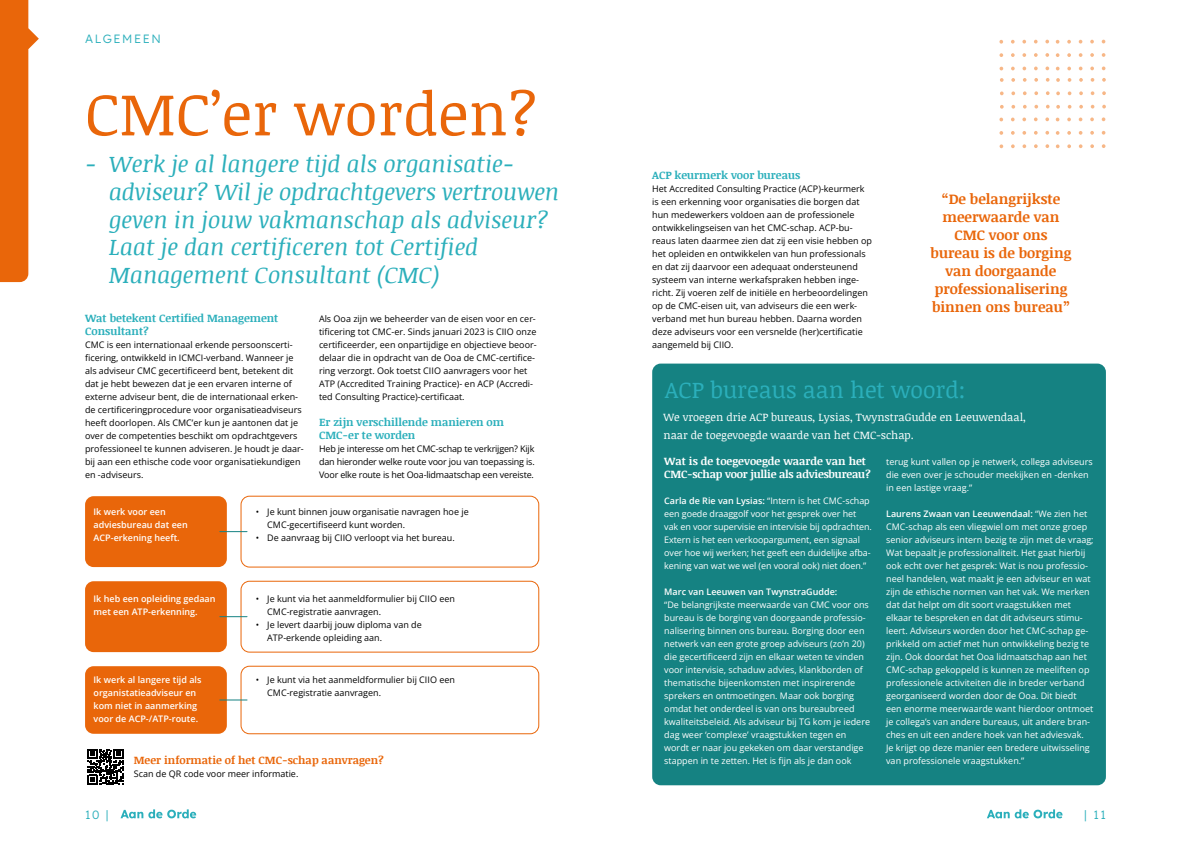
<style>
.page{position:relative;width:1191px;height:842px;background:#fff}
.page>*{position:absolute;margin:0;border:0;box-sizing:border-box;transform-origin:0 0}
.t1{font:60px "Noticia Text";color:#e9660a}
.t2{font:italic 23px/27.6px "Noticia Text";color:#2bafbb}
.t3{font:23px "Noticia Text";color:#2bafbb}
.t4{font:700 14.3px/18.1px "Noticia Text";color:#e9660a;text-align:center}
.t5{font:12px "Lexend Deca";letter-spacing:.13em;color:#2bafbb}
.t6{font:700 11px/13px "Noticia Text";color:#2bafbb}
.t7{font:11px/18px "Noticia Text";color:#fff}
.t8{font:700 11px/13px "Noticia Text";letter-spacing:-.02em;color:#fff}
.t9{font:700 11px "Noticia Text";color:#e9660a}
.t10{font:9px/13px "Open Sans";color:#000}
.t11{font:9px/13px "Open Sans";color:#fff}
.t12{font:600 9px/13px "Open Sans";color:#fff}
.s1{font-weight:600}
</style>
<div class="page">
<svg style="left:0;top:0;width:39px;height:282px"></svg>
<div style="left:85px;top:496px;width:142px;height:71px;background:#e9660a;border-radius:9px"></div>
<div style="left:652px;top:364px;width:454px;height:421px;background:#158282;border-radius:9px"></div>
<div style="left:240px;top:496px;width:299px;height:71px;border:1px solid #e9660a;border-radius:9px"></div>
<div style="left:85px;top:581px;width:142px;height:71px;background:#e9660a;border-radius:9px"></div>
<div style="left:240px;top:581px;width:299px;height:72px;border:1px solid #e9660a;border-radius:9px"></div>
<div style="left:85px;top:666px;width:142px;height:68px;background:#e9660a;border-radius:9px"></div>
<div style="left:240px;top:666px;width:299px;height:68px;border:1px solid #e9660a;border-radius:9px"></div>
<svg style="left:220px;top:531px;width:27px;height:1px"></svg>
<svg style="left:220px;top:616px;width:27px;height:1px"></svg>
<svg style="left:220px;top:699px;width:27px;height:1px"></svg>
<svg style="left:1056px;top:78px;width:50px;height:31px"></svg>
<svg style="left:1055px;top:117px;width:50px;height:31px"></svg>
<svg style="left:1055px;top:40px;width:50px;height:30px"></svg>
<svg style="left:1000px;top:78px;width:49px;height:31px"></svg>
<svg style="left:999px;top:117px;width:50px;height:31px"></svg>
<svg style="left:999px;top:40px;width:50px;height:30px"></svg>
<svg style="left:88px;top:749px;width:36px;height:36px"></svg>
<svg style="left:120px;top:809px;width:76px;height:9px"></svg>
<svg style="left:987px;top:809px;width:75px;height:9px"></svg>
<h3 class="t5" style="left:85px;top:31px;width:77px">ALGEMEEN</h3>
<h1 class="t1" style="left:85px;top:72px;width:454px">CMC’er worden?</h1>
<h2 class="t2" style="left:109px;top:150px;width:452px;text-indent:-24px">- Werk je al langere tijd als organisatie&shy;adviseur? Wil je opdrachtgevers vertrouwen geven in jouw vakmanschap als adviseur?<br>Laat je dan certificeren tot Certified Management Consultant (CMC)</h2>
<p class="t6" style="left:85px;top:311px;width:195px">Wat betekent Certified Management<br>Consultant?</p>
<p class="t10" style="left:85px;top:338px;width:220px">CMC is een internationaal erkende persoonscerti&shy;ficering, ontwikkeld in ICMCI-verband. Wanneer je als adviseur CMC gecertificeerd bent, betekent dit dat je hebt bewezen dat je een ervaren interne of externe adviseur bent, die de internationaal erken&shy;de certificeringprocedure voor organisatieadviseurs heeft doorlopen. Als CMC’er kun je aantonen dat je over de competenties beschikt om opdrachtgevers professioneel te kunnen adviseren. Je houdt je daar&shy;bij aan een ethische code voor organisatiekundigen en -adviseurs.</p>
<p class="t10" style="left:319px;top:312px;width:219px">Als Ooa zijn we beheerder van de eisen voor en cer&shy;tificering tot CMC-er. Sinds januari 2023 is CIIO onze certificeerder, een onpartijdige en objectieve beoor&shy;delaar die in opdracht van de Ooa de CMC-certifice&shy;ring verzorgt. Ook toetst CIIO aanvragers voor het ATP (Accredited Training Practice)- en ACP (Accredi&shy;ted Consulting Practice)-certificaat.</p>
<p class="t6" style="left:319px;top:415px;width:187px">Er zijn verschillende manieren om<br>CMC-er te worden</p>
<p class="t10" style="left:319px;top:442px;width:217px;text-align:justify">Heb je interesse om het CMC-schap te verkrijgen? Kijk dan hieronder welke route voor jou van toepassing is.<br>Voor elke route is het Ooa-lidmaatschap een vereiste.</p>
<p class="t12" style="left:94px;top:505px;width:96px">Ik werk voor een adviesbureau dat een<br>ACP-erkening heeft.</p>
<p class="t10" style="left:267px;top:505px;width:203px;text-indent:-11px">• Je kunt binnen jouw organisatie navragen hoe je<br>CMC-gecertifiseerd kunt worden.</p>
<p class="t10" style="left:256px;top:531px;width:200px">• De aanvraag bij CIIO verloopt via het bureau.</p>
<p class="t12" style="left:94px;top:592px;width:123px">Ik heb een opleiding gedaan met een ATP-erkenning.</p>
<p class="t12" style="left:94px;top:673px;width:109px">Ik werk al langere tijd als organistatieadviseur en kom niet in aanmerking voor de ACP-/ATP-route.</p>
<p class="t10" style="left:267px;top:592px;width:189px;text-indent:-11px">• Je kunt via het aanmeldformulier bij CIIO een<br>CMC-registratie aanvragen.</p>
<p class="t10" style="left:267px;top:618px;width:156px;text-indent:-11px">• Je levert daarbij jouw diploma van de<br>ATP-erkende opleiding aan.</p>
<p class="t10" style="left:267px;top:673px;width:189px;text-indent:-11px">• Je kunt via het aanmeldformulier bij CIIO een<br>CMC-registratie aanvragen.</p>
<p class="t9" style="left:134px;top:752px;width:251px">Meer informatie of het CMC-schap aanvragen?</p>
<p class="t10" style="left:134px;top:767px;width:166px">Scan de QR code voor meer informatie.</p>
<p class="t6" style="left:652px;top:168px;width:150px">ACP keurmerk voor bureaus</p>
<p class="t10" style="left:652px;top:182px;width:221px">Het Accredited Consulting Practice (ACP)-keurmerk is een erkenning voor organisaties die borgen dat hun medewerkers voldoen aan de professionele ontwikkelingseisen van het CMC-schap. ACP-bu&shy;reaus laten daarmee zien dat zij een visie hebben op het opleiden en ontwikkelen van hun professionals en dat zij daarvoor een adequaat ondersteunend systeem van interne werkafspraken hebben inge&shy;richt. Zij voeren zelf de initiële en herbeoordelingen op de CMC-eisen uit, van adviseurs die een werk&shy;verband met hun bureau hebben. Daarna worden deze adviseurs voor een versnelde (her)certificatie aangemeld bij CIIO.</p>
<h3 class="t4" style="left:930px;top:189px;width:142px">“De belangrijkste meerwaarde van<br>CMC voor ons bureau is de borging van doorgaande professionalisering binnen ons bureau”</h3>
<h2 class="t3" style="left:665px;top:374px;width:302px">ACP bureaus aan het woord:</h2>
<p class="t7" style="left:663px;top:408px;width:364px">We vroegen drie ACP bureaus, Lysias, TwynstraGudde en Leeuwendaal, naar de toegevoegde waarde van het CMC-schap.</p>
<p class="t8" style="left:664px;top:454px;width:208px">Wat is de toegevoegde waarde van het<br>CMC-schap voor jullie als adviesbureau?</p>
<p class="t11" style="left:664px;top:494px;width:209px"><span class="s1">Carla de Rie van Lysias:</span> “Intern is het CMC-schap een goede draaggolf voor het gesprek over het vak en voor supervisie en intervisie bij opdrachten.<br>Extern is het een verkoopargument, een signaal over hoe wij werken; het geeft een duidelijke afba&shy;kening van wat we wel (en vooral ook) niet doen.”</p>
<p class="t12" style="left:664px;top:585px;width:175px">Marc van Leeuwen van TwynstraGudde:</p>
<p class="t11" style="left:664px;top:598px;width:207px">“De belangrijkste meerwaarde van CMC voor ons bureau is de borging van doorgaande professio&shy;nalisering binnen ons bureau. Borging door een netwerk van een grote groep adviseurs (zo’n 20) die gecertificeerd zijn en elkaar weten te vinden voor intervisie, schaduw advies, klankborden of thematische bijeenkomsten met inspirerende sprekers en ontmoetingen. Maar ook borging omdat het onderdeel is van ons bureaubreed kwaliteitsbeleid. Als adviseur bij TG kom je iedere dag weer ‘complexe’ vraagstukken tegen en wordt er naar jou gekeken om daar verstandige stappen in te zetten. Het is fijn als je dan ook</p>
<p class="t11" style="left:886px;top:455px;width:208px">terug kunt vallen op je netwerk, collega adviseurs die even over je schouder meekijken en -denken in een lastige vraag.”</p>
<p class="t11" style="left:886px;top:507px;width:209px"><span class="s1">Laurens Zwaan van Leeuwendaal:</span> “We zien het CMC-schap als een vliegwiel om met onze groep senior adviseurs intern bezig te zijn met de vraag; Wat bepaalt je professionaliteit. Het gaat hierbij ook echt over het gesprek: Wat is nou professio&shy;neel handelen, wat maakt je een adviseur en wat zijn de ethische normen van het vak. We merken dat dat helpt om dit soort vraagstukken met elkaar te bespreken en dat dit adviseurs stimu&shy;leert. Adviseurs worden door het CMC-schap ge&shy;prikkeld om actief met hun ontwikkeling bezig te zijn. Ook doordat het Ooa lidmaatschap aan het CMC-schap gekoppeld is kunnen ze meeliften op professionele activiteiten die in breder verband georganiseerd worden door de Ooa. Dit biedt een enorme meerwaarde want hierdoor ontmoet je collega’s van andere bureaus, uit andere bran&shy;ches en uit een andere hoek van het adviesvak.<br>Je krijgt op deze manier een bredere uitwisseling van professionele vraagstukken.”</p>
<h3 class="t5" style="left:85px;top:805px;width:25px">10 |</h3>
<h3 class="t5" style="left:1084px;top:805px;width:23px">| 11</h3>
</div>
